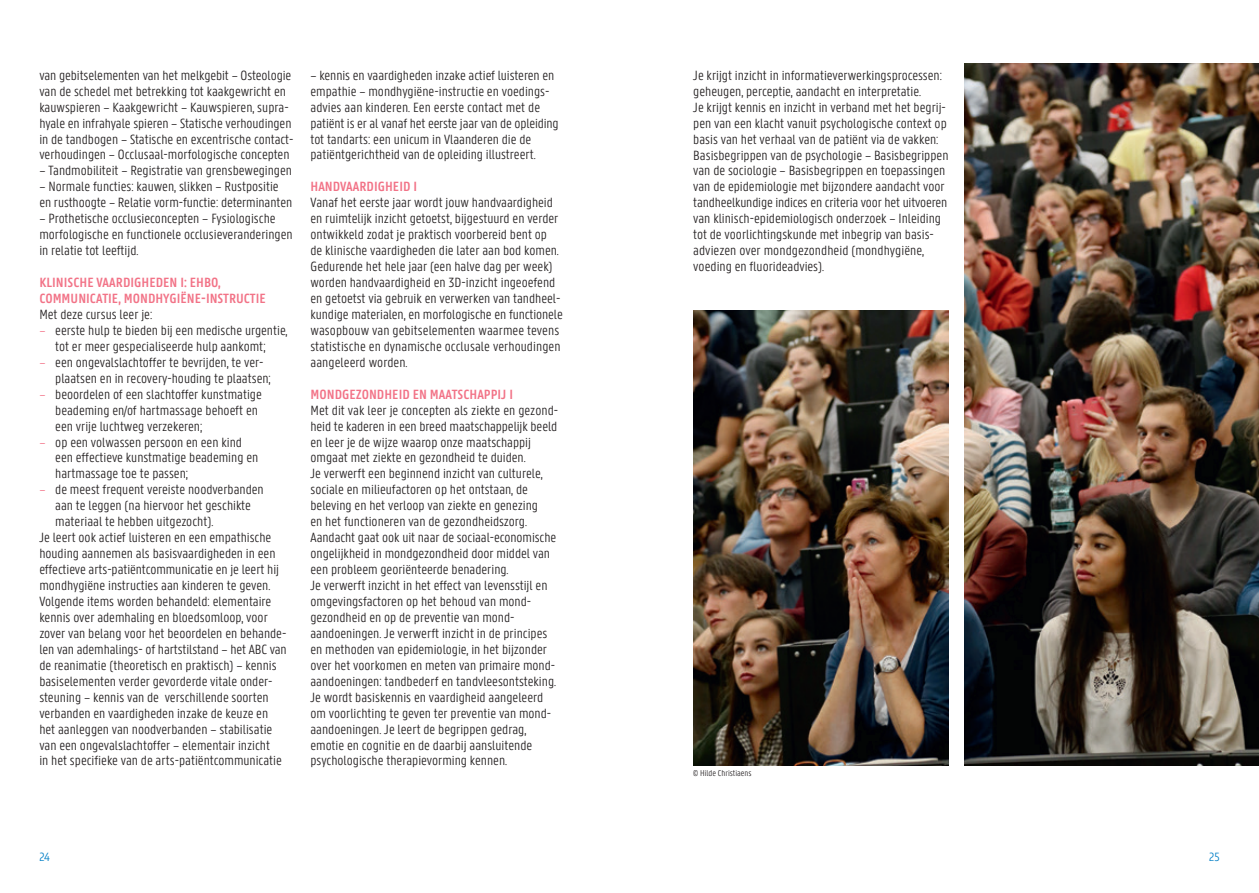
<style>
.page{position:relative;width:1259px;height:893px;background:#fff}
.page>*{position:absolute;margin:0;border:0;box-sizing:border-box;transform-origin:0 0}
.t1{font:300 14.25px/15.9px "U Gent Panno Text";color:#231f20}
.t2{font:600 14.25px/15.9px "U Gent Panno Text";color:#f27387}
.t3{font:300 12.75px "U Gent Panno Text";color:#007ec5}
.t4{font:300 9px "U Gent Panno Text";color:#231f20}
.s1{color:#f27387}
</style>
<div class="page">
<img style="left:964px;top:64px;width:295px;height:701px">
<img style="left:693px;top:311px;width:255px;height:454px">
<p class="t1" style="left:39px;top:67px;width:256px">van gebitselementen van het melkgebit – Osteologie van de schedel met betrekking tot kaakgewricht en kauwspieren – Kaakgewricht – Kauwspieren, supra&shy;hyale en infrahyale spieren – Statische verhoudingen in de tandbogen – Statische en excentrische contact&shy;verhoudingen – Occlusaal--morfologische concepten</p>
<p class="t1" style="left:39px;top:163px;width:254px">– Tandmobiliteit – Registratie van grensbewegingen</p>
<p class="t1" style="left:39px;top:179px;width:254px">– Normale functies: kauwen, slikken – Rustpositie en rusthoogte – Relatie vorm-functie: determinanten</p>
<p class="t1" style="left:39px;top:211px;width:255px">– Prothetische occlusieconcepten – Fysiologische morfologische en functionele occlusieveranderingen in relatie tot leeftijd.</p>
<p class="t2" style="left:39px;top:274px;width:228px">KLINISCHE VAARDIGHEDEN I: EHBO,<br>COMMUNICATIE, MONDHYGIËNE-INSTRUCTIE</p>
<p class="t1" style="left:39px;top:306px;width:114px">Met deze cursus leer je:</p>
<p class="t1" style="left:39px;top:322px;width:250px;text-align:center"><span class="s1">–</span> eerste hulp te bieden bij een medische urgentie, tot er meer gespecialiseerde hulp aankomt;</p>
<p class="t1" style="left:55px;top:354px;width:217px;text-indent:-16px"><span class="s1">–</span> een ongevalslachtoffer te bevrijden, te ver&shy;plaatsen en in recovery-houding te plaatsen;</p>
<p class="t1" style="left:55px;top:386px;width:208px;text-indent:-16px"><span class="s1">–</span> beoordelen of een slachtoffer kunstmatige beademing en/of hartmassage behoeft en een vrije luchtweg verzekeren;</p>
<p class="t1" style="left:55px;top:434px;width:204px;text-indent:-16px"><span class="s1">–</span> op een volwassen persoon en een kind een effectieve kunstmatige beademing en hartmassage toe te passen;</p>
<p class="t1" style="left:39px;top:482px;width:226px"><span class="s1">–</span> de meest frequent vereiste noodverbanden</p>
<p class="t1" style="left:55px;top:498px;width:197px">aan te leggen (na hiervoor het geschikte</p>
<p class="t1" style="left:55px;top:514px;width:160px">materiaal te hebben uitgezocht).</p>
<p class="t1" style="left:39px;top:530px;width:233px">Je leert ook actief luisteren en een empathische</p>
<p class="t1" style="left:39px;top:545px;width:238px">houding aannemen als basisvaardigheden in een</p>
<p class="t1" style="left:39px;top:561px;width:241px">effectieve arts-patiëntcommunicatie en je leert hij</p>
<p class="t1" style="left:39px;top:577px;width:232px">mondhygiëne instructies aan kinderen te geven.</p>
<p class="t1" style="left:39px;top:593px;width:233px">Volgende items worden behandeld: elementaire</p>
<p class="t1" style="left:39px;top:609px;width:230px">kennis over ademhaling en bloedsomloop, voor</p>
<p class="t1" style="left:39px;top:625px;width:249px">zover van belang voor het beoordelen en behande-</p>
<p class="t1" style="left:39px;top:641px;width:249px">len van ademhalings- of hartstilstand – het ABC van</p>
<p class="t1" style="left:39px;top:657px;width:239px">de reanimatie (theoretisch en praktisch) – kennis</p>
<p class="t1" style="left:39px;top:673px;width:235px">basiselementen verder gevorderde vitale onder-</p>
<p class="t1" style="left:39px;top:689px;width:231px">steuning – kennis van de verschillende soorten</p>
<p class="t1" style="left:39px;top:705px;width:230px">verbanden en vaardigheden inzake de keuze en</p>
<p class="t1" style="left:39px;top:721px;width:234px">het aanleggen van noodverbanden – stabilisatie</p>
<p class="t1" style="left:39px;top:737px;width:232px">van een ongevalslachtoffer – elementair inzicht</p>
<p class="t1" style="left:39px;top:753px;width:244px">in het specifieke van de arts-patiëntcommunicatie</p>
<p class="t1" style="left:310px;top:67px;width:250px">– kennis en vaardigheden inzake actief luisteren en empathie – mondhygiëne-instructie en voedings&shy;advies aan kinderen. Een eerste contact met de patiënt is er al vanaf het eerste jaar van de opleiding tot tandarts: een unicum in Vlaanderen die de patiëntgerichtheid van de opleiding illustreert.</p>
<p class="t2" style="left:310px;top:179px;width:108px">HANDVAARDIGHEID I</p>
<p class="t1" style="left:310px;top:195px;width:254px">Vanaf het eerste jaar wordt jouw handvaardigheid en ruimtelijk inzicht getoetst, bijgestuurd en verder ontwikkeld zodat je praktisch voorbereid bent op<br>de klinische vaardigheden die later aan bod komen.<br>Gedurende het hele jaar (een halve dag per week) worden handvaardigheid en 3D-inzicht ingeoefend en getoetst via gebruik en verwerken van tandheel&shy;kundige materialen, en morfologische en functionele wasopbouw van gebitselementen waarmee tevens statistische en dynamische occlusale verhoudingen aangeleerd worden.</p>
<p class="t2" style="left:310px;top:386px;width:204px">MONDGEZONDHEID EN MAATSCHAPPIJ I</p>
<p class="t1" style="left:310px;top:402px;width:249px">Met dit vak leer je concepten als ziekte en gezond&shy;heid te kaderen in een breed maatschappelijk beeld en leer je de wijze waarop onze maatschappij omgaat met ziekte en gezondheid te duiden.<br>Je verwerft een beginnend inzicht van culturele, sociale en milieufactoren op het ontstaan, de beleving en het verloop van ziekte en genezing<br>en het functioneren van de gezondheidszorg.<br>Aandacht gaat ook uit naar de sociaal-economische ongelijkheid in mondgezondheid door middel van een probleem georiënteerde benadering.<br>Je verwerft inzicht in het effect van levensstijl en omgevingsfactoren op het behoud van mond&shy;gezondheid en op de preventie van mond&shy;aandoeningen. Je verwerft inzicht in de principes en methoden van epidemiologie, in het bijzonder over het voorkomen en meten van primaire mond&shy;aandoeningen: tandbederf en tandvleesontsteking.<br>Je wordt basiskennis en vaardigheid aangeleerd om voorlichting te geven ter preventie van mond&shy;aandoeningen. Je leert de begrippen gedrag, emotie en cognitie en de daarbij aansluitende psychologische therapievorming kennen.</p>
<p class="t1" style="left:693px;top:67px;width:257px">Je krijgt inzicht in informatieverwerkingsprocessen: geheugen, perceptie, aandacht en interpretatie.<br>Je krijgt kennis en inzicht in verband met het begrij&shy;pen van een klacht vanuit psychologische context op basis van het verhaal van de patiënt via de vakken:<br>Basisbegrippen van de psychologie – Basisbegrippen van de sociologie – Basisbegrippen en toepassingen van de epidemiologie met bijzondere aandacht voor tandheelkundige indices en criteria voor het uitvoeren van klinisch--epidemiologisch onderzoek – Inleiding tot de voorlichtingskunde met inbegrip van basis&shy;adviezen over mondgezondheid (mondhygiëne, voeding en fluorideadvies).</p>
<p class="t4" style="left:693px;top:768px;width:60px">© Hilde Christiaens</p>
<p class="t3" style="left:39px;top:849px;width:12px">24</p>
<p class="t3" style="left:1209px;top:849px;width:12px">25</p>
</div>
